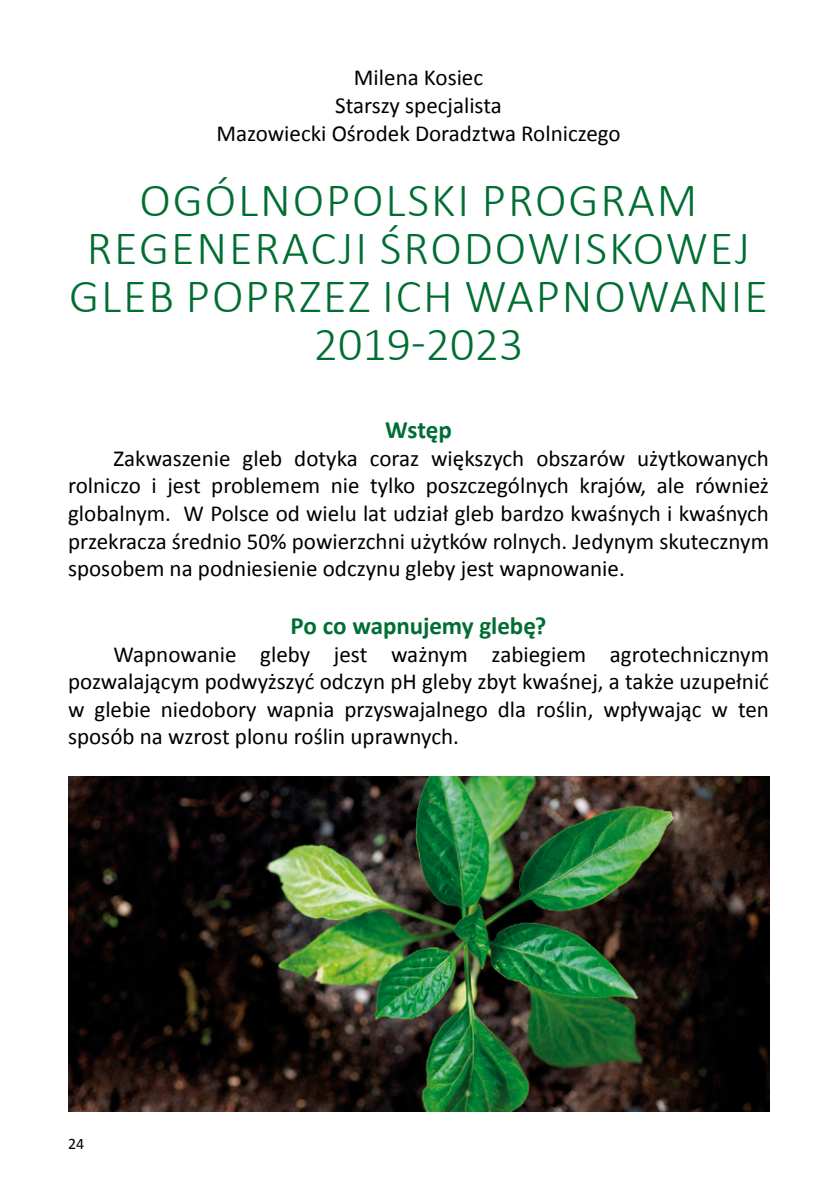
<style>
.page{position:relative;width:840px;height:1191px;background:#fff}
.page>*{position:absolute;margin:0;border:0;box-sizing:border-box;transform-origin:0 0}
.t1{font:300 48px/48px "Calibri";letter-spacing:.04em;color:#006e32;text-align:center}
.t2{font:700 25px "Calibri";letter-spacing:-.005em;color:#006e32}
.t3{font:23px/27.6px "Calibri";color:#000;text-align:justify}
.t4{font:16px "Calibri";color:#000}
</style>
<div class="page">
<img style="left:68px;top:776px;width:700px;height:335px">
<p class="t3" style="left:216px;top:63px;width:405px;text-align:center">Milena Kosiec<br>Starszy specjalista<br>Mazowiecki Ośrodek Doradztwa Rolniczego</p>
<h1 class="t1" style="left:69px;top:176px;width:700px">OGÓLNOPOLSKI PROGRAM<br>REGENERACJI ŚRODOWISKOWEJ<br>GLEB POPRZEZ ICH WAPNOWANIE<br>2019-2023</h1>
<p class="t2" style="left:385px;top:414px;width:68px">Wstęp</p>
<p class="t3" style="left:68px;top:443px;width:702px;text-indent:45px">Zakwaszenie gleb dotyka coraz większych obszarów użytkowanych rolniczo i jest problemem nie tylko poszczególnych krajów, ale również globalnym. W Polsce od wielu lat udział gleb bardzo kwaśnych i kwaśnych przekracza średnio 50% powierzchni użytków rolnych. Jedynym skutecznym sposobem na podniesienie odczynu gleby jest wapnowanie.</p>
<p class="t2" style="left:290px;top:610px;width:257px">Po co wapnujemy glebę?</p>
<p class="t3" style="left:68px;top:639px;width:702px;text-indent:45px">Wapnowanie gleby jest ważnym zabiegiem agrotechnicznym pozwalającym podwyższyć odczyn pH gleby zbyt kwaśnej, a także uzupełnić w glebie niedobory wapnia przyswajalnego dla roślin, wpływając w ten sposób na wzrost plonu roślin uprawnych.</p>
<p class="t4" style="left:68px;top:1133px;width:18px">24</p>
</div>
